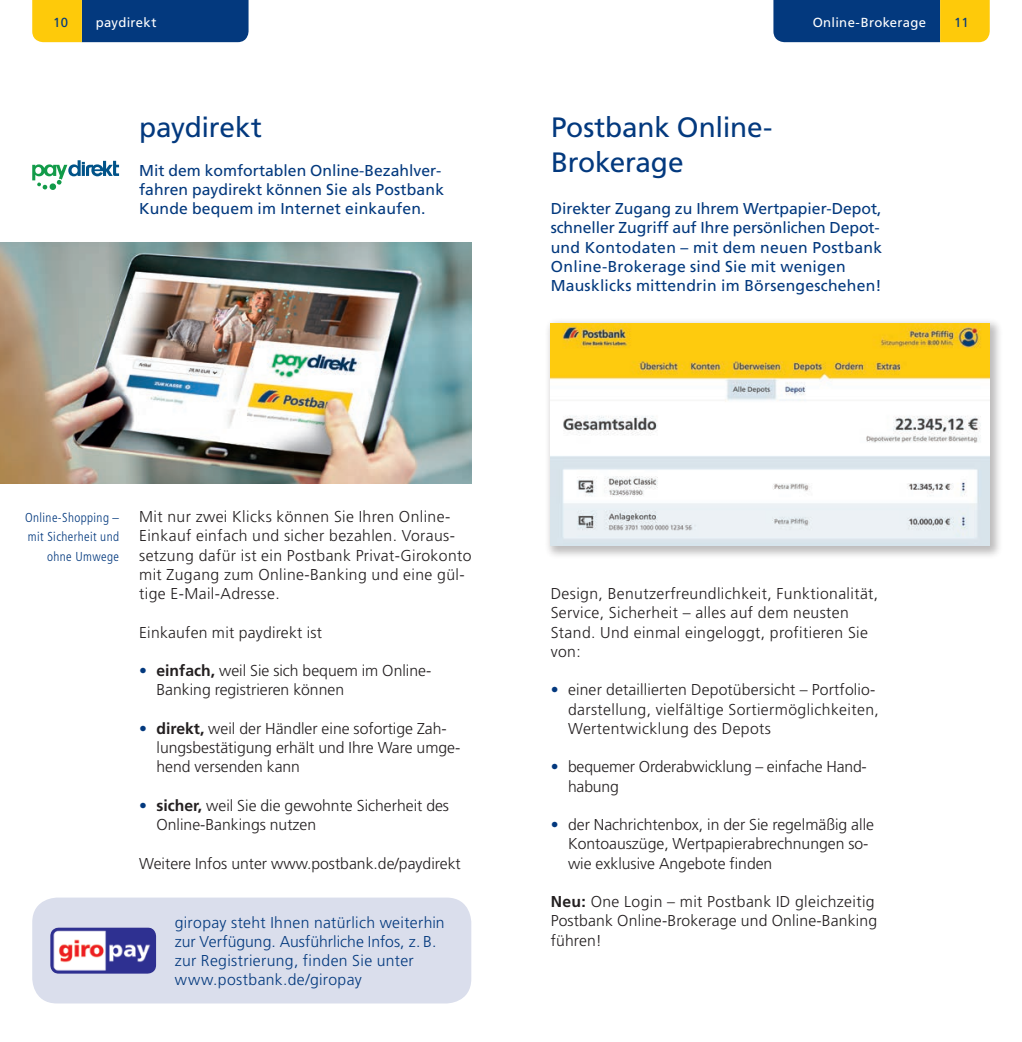
<style>
.page{position:relative;width:1022px;height:1042px;background:#fff}
.page>*{position:absolute;margin:0;border:0;box-sizing:border-box;transform-origin:0 0}
.t1{font:28px/35px "Frutiger LT Std";letter-spacing:-.01em;color:#03397e}
.t2{font:300 15.75px/19.2px "Frutiger LT Std";letter-spacing:.01em;color:#231f20}
.t3{font:15.75px/19.2px "Frutiger LT Std";letter-spacing:.01em;color:#03397e}
.t4{font:300 15.75px/19.2px "Frutiger LT Std";letter-spacing:.02em;color:#03397e}
.t5{font:300 15.75px/19.2px "Frutiger LT Std";letter-spacing:-.01em;color:#231f20}
.t6{font:13.12px "Frutiger LT Std";letter-spacing:.02em;color:#fff}
.t7{font:13.12px "Frutiger LT Std";color:#03397e}
.t8{font:300 condensed 12.95px/19.2px "Frutiger LT Std";letter-spacing:.03em;color:#03397e;text-align:right}
.s1{color:#03397e}
.s2{font-weight:700}
</style>
<div class="page">
<svg style="left:32px;top:0;width:217px;height:42px;background:#3d5b64"></svg>
<svg style="left:773px;top:0;width:217px;height:42px;background:#3d5b64"></svg>
<img style="left:0;top:242px;width:471px;height:241px">
<svg style="left:32px;top:160px;width:87px;height:30px"></svg>
<div style="left:32px;top:897px;width:439px;height:106px;background:#dadeec;border-radius:25px"></div>
<img style="left:50px;top:927px;width:106px;height:46px">
<div style="left:544px;top:316px;width:460px;height:244px;background:#231f20;opacity:.3"></div>
<img style="left:551px;top:323px;width:439px;height:223px">
<p class="t7" style="left:53px;top:15px;width:16px">10</p>
<p class="t6" style="left:96px;top:15px;width:62px">paydirekt</p>
<p class="t6" style="left:813px;top:15px;width:115px">Online-Brokerage</p>
<p class="t7" style="left:954px;top:15px;width:16px">11</p>
<h1 class="t1" style="left:139px;top:110px;width:124px">paydirekt</h1>
<p class="t3" style="left:139px;top:160px;width:306px">Mit dem komfortablen Online-Bezahlver&shy;fahren paydirekt können Sie als Postbank<br>Kunde bequem im Internet einkaufen.</p>
<h1 class="t1" style="left:551px;top:110px;width:223px">Postbank Online-<br>Brokerage</h1>
<p class="t3" style="left:551px;top:199px;width:333px">Direkter Zugang zu Ihrem Wertpapier-Depot, schneller Zugriff auf Ihre persönlichen Depot&shy;und Kontodaten – mit dem neuen Postbank Online-Brokerage sind Sie mit wenigen Mausklicks mittendrin im Börsengeschehen!</p>
<p class="t8" style="left:25px;top:508px;width:95px">Online-Shopping – mit Sicherheit und ohne Umwege</p>
<p class="t2" style="left:139px;top:507px;width:334px">Mit nur zwei Klicks können Sie Ihren Online-Einkauf einfach und sicher bezahlen. Voraus&shy;setzung dafür ist ein Postbank Privat-Girokonto mit Zugang zum Online-Banking und eine gül&shy;tige E-Mail-Adresse.</p>
<p class="t2" style="left:139px;top:623px;width:185px">Einkaufen mit paydirekt ist</p>
<p class="t2" style="left:157px;top:661px;width:276px;text-indent:-17px"><span class="s1">•</span> <span class="s2">einfach,</span> weil Sie sich bequem im Online-<br>Banking registrieren können</p>
<p class="t2" style="left:157px;top:719px;width:305px;text-indent:-17px"><span class="s1">•</span> <span class="s2">direkt,</span> weil der Händler eine sofortige Zah&shy;lungsbestätigung erhält und Ihre Ware umge&shy;hend versenden kann</p>
<p class="t2" style="left:157px;top:796px;width:294px;text-indent:-17px"><span class="s1">•</span> <span class="s2">sicher,</span> weil Sie die gewohnte Sicherheit des<br>Online-Bankings nutzen</p>
<p class="t2" style="left:139px;top:854px;width:323px">Weitere Infos unter www.postbank.de/paydirekt</p>
<p class="t4" style="left:175px;top:912px;width:271px">giropay steht Ihnen natürlich weiterhin zur Verfügung. Ausführliche Infos, z. B. zur Registrierung, finden Sie unter www.postbank.de/giropay</p>
<p class="t2" style="left:551px;top:584px;width:329px">Design, Benutzerfreundlichkeit, Funktionalität, Service, Sicherheit – alles auf dem neusten Stand. Und einmal eingeloggt, profitieren Sie von:</p>
<p class="t2" style="left:568px;top:680px;width:312px;text-indent:-17px"><span class="s1">•</span> einer detaillierten Depotübersicht – Portfolio&shy;darstellung, vielfältige Sortiermöglichkeiten,<br>Wertentwicklung des Depots</p>
<p class="t5" style="left:568px;top:757px;width:299px;text-indent:-17px"><span class="s1">•</span> bequemer Orderabwicklung – einfache Hand&shy;habung</p>
<p class="t2" style="left:568px;top:815px;width:307px;text-indent:-17px"><span class="s1">•</span> der Nachrichtenbox, in der Sie regelmäßig alle<br>Kontoauszüge, Wertpapierabrechnungen so&shy;wie exklusive Angebote finden</p>
<p class="t2" style="left:551px;top:892px;width:328px"><span class="s2">Neu:</span> One Login – mit Postbank ID gleichzeitig<br>Postbank Online-Brokerage und Online-Banking führen!</p>
</div>
